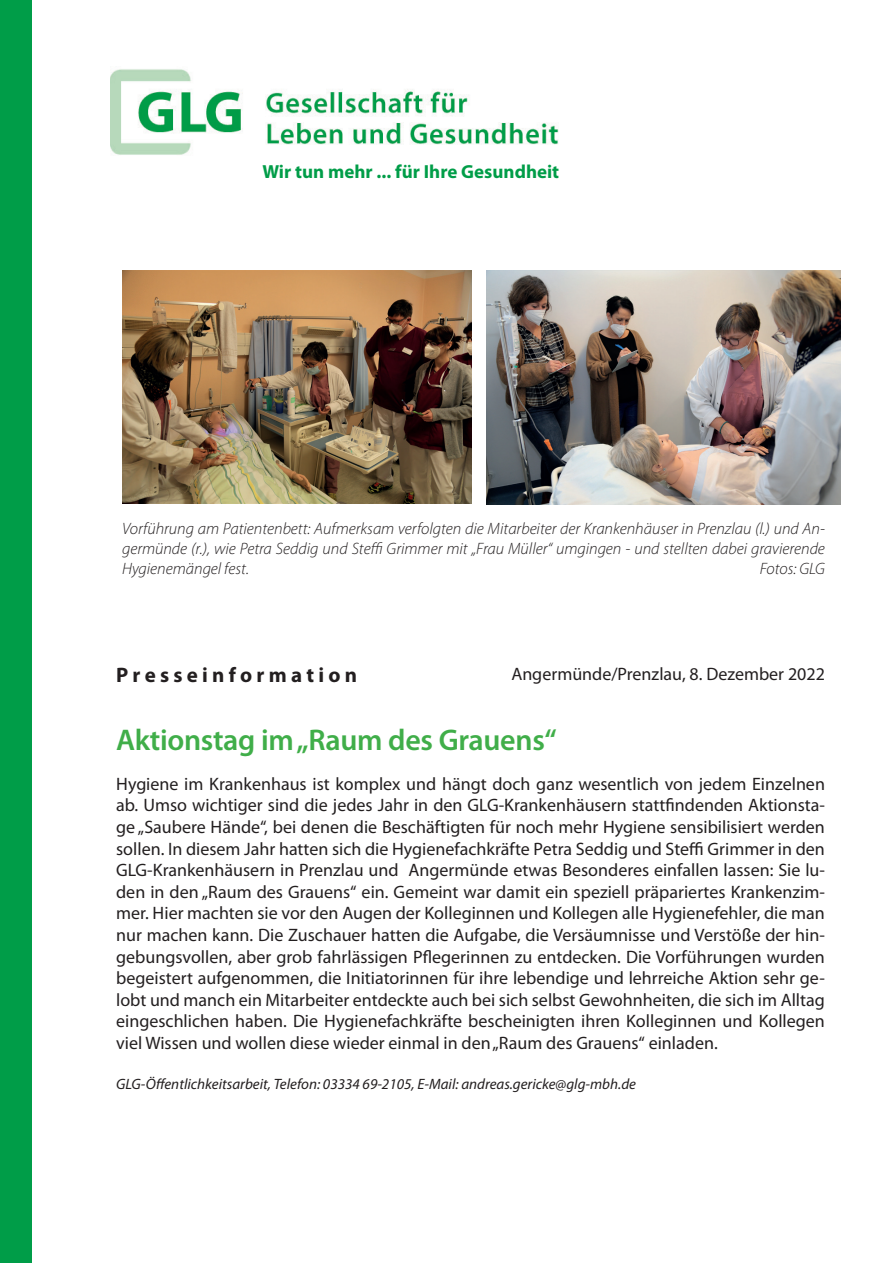
<style>
.page{position:relative;width:893px;height:1263px;background:#fff}
.page>*{position:absolute;margin:0;border:0;box-sizing:border-box;transform-origin:0 0}
.t1{font:600 30px "Myriad Pro";letter-spacing:-.01em;color:#40ae49}
.t2{font:700 21px "Myriad Pro";color:#231f20}
.t3{font:700 18.9px "Myriad Pro";color:#009d48}
.t4{font:18px/21.6px "Myriad Pro";color:#231f20;text-align:justify}
.t5{font:italic 300 16.5px/19.8px "Myriad Pro";color:#231f20;text-align:justify}
.t6{font:italic 15px "Myriad Pro";color:#231f20}
</style>
<div class="page">
<div style="left:0;top:0;width:32px;height:1263px;background:#009d48"></div>
<img style="left:110px;top:69px;width:449px;height:86px">
<img style="left:122px;top:270px;width:349px;height:233px">
<img style="left:486px;top:270px;width:355px;height:234px">
<p class="t3" style="left:263px;top:159px;width:298px">Wir tun mehr ... für Ihre Gesundheit</p>
<p class="t5" style="left:122px;top:519px;width:704px">Vorführung am Patientenbett: Aufmerksam verfolgten die Mitarbeiter der Krankenhäuser in Prenzlau (l.) und An&shy;germünde (r.), wie Petra Seddig und Steffi Grimmer mit „Frau Müller“ umgingen - und stellten dabei gravierende Hygienemängel fest.</p>
<p class="t5" style="left:760px;top:558px;width:67px">Fotos: GLG</p>
<p class="t2" style="left:116px;top:661px;width:242px">P r e s s e i n f o r m a t i o n</p>
<p class="t4" style="left:511px;top:662px;width:315px">Angermünde/Prenzlau, 8. Dezember 2022</p>
<h1 class="t1" style="left:116px;top:721px;width:442px">Aktionstag im „Raum des Grauens“</h1>
<p class="t4" style="left:116px;top:773px;width:710px">Hygiene im Krankenhaus ist komplex und hängt doch ganz wesentlich von jedem Einzelnen ab. Umso wichtiger sind die jedes Jahr in den GLG-Krankenhäusern stattfindenden Aktionsta&shy;ge „Saubere Hände“, bei denen die Beschäftigten für noch mehr Hygiene sensibilisiert werden sollen. In diesem Jahr hatten sich die Hygienefachkräfte Petra Seddig und Steffi Grimmer in den GLG-Krankenhäusern in Prenzlau und Angermünde etwas Besonderes einfallen lassen: Sie lu&shy;den in den „Raum des Grauens“ ein. Gemeint war damit ein speziell präpariertes Krankenzim&shy;mer. Hier machten sie vor den Augen der Kolleginnen und Kollegen alle Hygienefehler, die man nur machen kann. Die Zuschauer hatten die Aufgabe, die Versäumnisse und Verstöße der hin&shy;gebungsvollen, aber grob fahrlässigen Pflegerinnen zu entdecken. Die Vorführungen wurden begeistert aufgenommen, die Initiatorinnen für ihre lebendige und lehrreiche Aktion sehr ge&shy;lobt und manch ein Mitarbeiter entdeckte auch bei sich selbst Gewohnheiten, die sich im Alltag eingeschlichen haben. Die Hygienefachkräfte bescheinigten ihren Kolleginnen und Kollegen viel Wissen und wollen diese wieder einmal in den „Raum des Grauens“ einladen.</p>
<p class="t6" style="left:116px;top:1074px;width:521px">GLG-Öffentlichkeitsarbeit, Telefon: 03334 69-2105, E-Mail: andreas.gericke@glg-mbh.de</p>
</div>
